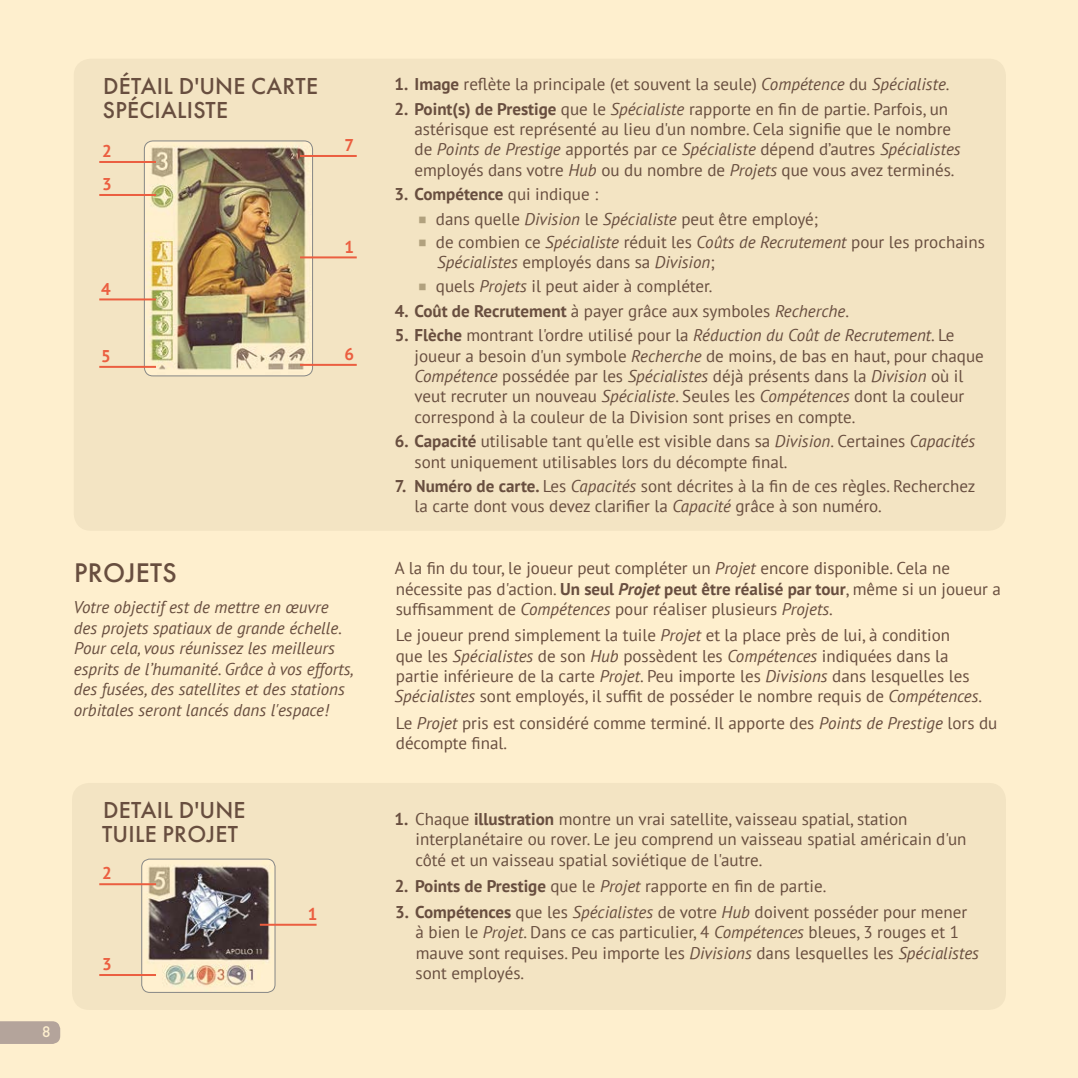
<style>
.page{position:relative;width:1078px;height:1078px;background:#fff}
.page>*{position:absolute;margin:0;border:0;box-sizing:border-box;transform-origin:0 0}
.t1{font:500 28px "Futura";letter-spacing:.01em;color:#684e3f}
.t2{font:500 24px/24px "Futura";letter-spacing:.01em;color:#684e3f}
.t3{font:17px/20.4px "PT Sans";color:#684e3f}
.t4{font:italic 17px/20.4px "PT Sans";color:#684e3f}
.t5{font:700 17px "PT Sans";color:#684e3f}
.t6{font:700 17px/33px "PT Sans";color:#eb5e40}
.t7{font:500 16px "Futura";color:#feefce}
.s1{font-weight:700}
.s2{font-style:italic}
.s3{font-weight:400}
.s4{color:#b1a17e}
.s5{font-weight:700;font-style:italic}
</style>
<div class="page">
<div style="left:0;top:0;width:1077px;height:1077px;background:#feefce"></div>
<hr style="left:1077px;top:0;width:1px;height:1077px;background:#feefce">
<svg style="left:0;top:1021px;width:60px;height:22px"></svg>
<div style="left:74px;top:59px;width:931px;height:471px;background:#f3e4c3;border-radius:17px"></div>
<div style="left:72px;top:782px;width:933px;height:227px;background:#f3e4c3;border-radius:17px"></div>
<img style="left:144px;top:141px;width:168px;height:235px">
<div style="left:144px;top:141px;width:168px;height:235px;border:1px solid #868786;border-radius:9px"></div>
<hr style="left:300px;top:256px;width:56px;height:2px;background:#eb5e40">
<hr style="left:99px;top:298px;width:57px;height:2px;background:#eb5e40">
<hr style="left:300px;top:364px;width:56px;height:2px;background:#eb5e40">
<hr style="left:99px;top:366px;width:57px;height:2px;background:#eb5e40">
<hr style="left:300px;top:155px;width:56px;height:2px;background:#eb5e40">
<hr style="left:99px;top:161px;width:57px;height:2px;background:#eb5e40">
<hr style="left:99px;top:194px;width:57px;height:2px;background:#eb5e40">
<img style="left:142px;top:860px;width:133px;height:132px">
<div style="left:142px;top:858px;width:133px;height:134px;border:1px solid #868786;border-radius:8px"></div>
<hr style="left:260px;top:923px;width:56px;height:2px;background:#eb5e40">
<hr style="left:99px;top:883px;width:57px;height:2px;background:#eb5e40">
<hr style="left:99px;top:973px;width:57px;height:2px;background:#eb5e40">
<h2 class="t2" style="left:103px;top:74px;width:217px">DÉTAIL D'UNE CARTE<br>SPÉCIALISTE</h2>
<p class="t6" style="left:102px;top:134px;width:11px">2<br>3</p>
<p class="t6" style="left:101px;top:272px;width:11px">4</p>
<p class="t6" style="left:344px;top:128px;width:11px">7</p>
<p class="t6" style="left:344px;top:230px;width:11px">1</p>
<p class="t6" style="left:101px;top:339px;width:11px">5</p>
<p class="t6" style="left:344px;top:337px;width:11px">6</p>
<h1 class="t1" style="left:74px;top:555px;width:104px">PROJETS</h1>
<p class="t4" style="left:73px;top:596px;width:282px">Votre objectif est de mettre en œuvre des projets spatiaux de grande échelle.<br>Pour cela, vous réunissez les meilleurs esprits de l’humanité. Grâce à vos efforts, des fusées, des satellites et des stations orbitales seront lancés dans l'espace!</p>
<p class="t7" style="left:42px;top:1021px;width:11px">8</p>
<h2 class="t2" style="left:102px;top:798px;width:145px">DETAIL D'UNE<br>TUILE PROJET</h2>
<p class="t6" style="left:102px;top:856px;width:11px">2</p>
<p class="t6" style="left:102px;top:947px;width:11px">3</p>
<p class="t6" style="left:308px;top:896px;width:11px">1</p>
<p class="t3" style="left:394px;top:74px;width:556px"><span class="s1">1. Image</span> reflète la principale (et souvent la seule) <span class="s2">Compétence</span> du <span class="s2">Spécialiste</span>.</p>
<p class="t3" style="left:414px;top:98px;width:547px;text-indent:-20px"><span class="s1">2. Point(s) de Prestige</span> que le <span class="s2">Spécialiste</span> rapporte en fin de partie. Parfois, un astérisque est représenté au lieu d'un nombre. Cela signifie que le nombre de <span class="s2">Points de Prestige</span> apportés par ce <span class="s2">Spécialiste</span> dépend d’autres <span class="s2">Spécialistes </span>employés dans votre <span class="s2">Hub</span> ou du nombre de <span class="s2">Projets</span> que vous avez terminés.</p>
<p class="t5" style="left:394px;top:183px;width:205px">3. Compétence <span class="s3">qui indique :</span></p>
<p class="t3" style="left:417px;top:208px;width:402px"><span class="s4">▪</span> dans quelle <span class="s2">Division</span> le <span class="s2">Spécialiste</span> peut être employé;</p>
<p class="t3" style="left:437px;top:231px;width:549px;text-indent:-20px"><span class="s4">▪</span> de combien ce <span class="s2">Spécialiste</span> réduit les <span class="s2">Coûts de Recrutement</span> pour les prochains<br><span class="s2">Spécialistes</span> employés dans sa <span class="s2">Division</span>;</p>
<p class="t3" style="left:417px;top:276px;width:297px"><span class="s4">▪</span> quels <span class="s2">Projets</span> il peut aider à compléter.</p>
<p class="t3" style="left:394px;top:300px;width:456px"><span class="s1">4. Coût de Recrutement</span> à payer grâce aux symboles <span class="s2">Recherche</span>.</p>
<p class="t3" style="left:414px;top:324px;width:570px;text-indent:-20px"><span class="s1">5. Flèche</span> montrant l'ordre utilisé pour la <span class="s2">Réduction du Coût de Recrutement</span>. Le joueur a besoin d'un symbole <span class="s2">Recherche</span> de moins, de bas en haut, pour chaque <span class="s2">Compétence</span> possédée par les <span class="s2">Spécialistes</span> déjà présents dans la <span class="s2">Division</span> où il veut recruter un nouveau <span class="s2">Spécialiste</span>. Seules les <span class="s2">Compétences</span> dont la couleur correspond à la couleur de la Division sont prises en compte.</p>
<p class="t3" style="left:414px;top:430px;width:562px;text-indent:-20px"><span class="s1">6. Capacité</span> utilisable tant qu'elle est visible dans sa <span class="s2">Division</span>. Certaines <span class="s2">Capacités </span>sont uniquement utilisables lors du décompte final.</p>
<p class="t3" style="left:414px;top:475px;width:562px;text-indent:-20px"><span class="s1">7. Numéro de carte.</span> Les <span class="s2">Capacités</span> sont décrites à la fin de ces règles. Recherchez la carte dont vous devez clarifier la <span class="s2">Capacité</span> grâce à son numéro.</p>
<p class="t3" style="left:395px;top:557px;width:607px">A la fin du tour, le joueur peut compléter un <span class="s2">Projet</span> encore disponible. Cela ne nécessite pas d'action. <span class="s1">Un seul</span> <span class="s5">Projet</span> <span class="s1">peut être réalisé par tour</span>, même si un joueur a suffisamment de <span class="s2">Compétences</span> pour réaliser plusieurs <span class="s2">Projets</span>.</p>
<p class="t3" style="left:394px;top:624px;width:589px">Le joueur prend simplement la tuile <span class="s2">Projet</span> et la place près de lui, à condition<br>que les <span class="s2">Spécialistes</span> de son <span class="s2">Hub</span> possèdent les <span class="s2">Compétences</span> indiquées dans la partie inférieure de la carte <span class="s2">Projet</span>. Peu importe les <span class="s2">Divisions</span> dans lesquelles les <span class="s2">Spécialistes</span> sont employés, il suffit de posséder le nombre requis de <span class="s2">Compétences</span>.</p>
<p class="t3" style="left:396px;top:711px;width:603px">Le <span class="s2">Projet</span> pris est considéré comme terminé. Il apporte des <span class="s2">Points de Prestige</span> lors du décompte final.</p>
<p class="t3" style="left:415px;top:808px;width:552px;text-indent:-21px"><span class="s1">1.</span> Chaque <span class="s1">illustration</span> montre un vrai satellite, vaisseau spatial, station interplanétaire ou rover. Le jeu comprend un vaisseau spatial américain d'un côté et un vaisseau spatial soviétique de l'autre.</p>
<p class="t3" style="left:394px;top:875px;width:433px"><span class="s1">2. Points de Prestige</span> que le <span class="s2">Projet</span> rapporte en fin de partie.</p>
<p class="t3" style="left:415px;top:901px;width:565px;text-indent:-21px"><span class="s1">3. Compétences</span> que les <span class="s2">Spécialistes</span> de votre <span class="s2">Hub</span> doivent posséder pour mener à bien le <span class="s2">Projet</span>. Dans ce cas particulier, 4 <span class="s2">Compétences</span> bleues, 3 rouges et 1 mauve sont requises. Peu importe les <span class="s2">Divisions</span> dans lesquelles les <span class="s2">Spécialistes </span>sont employés.</p>
</div>
